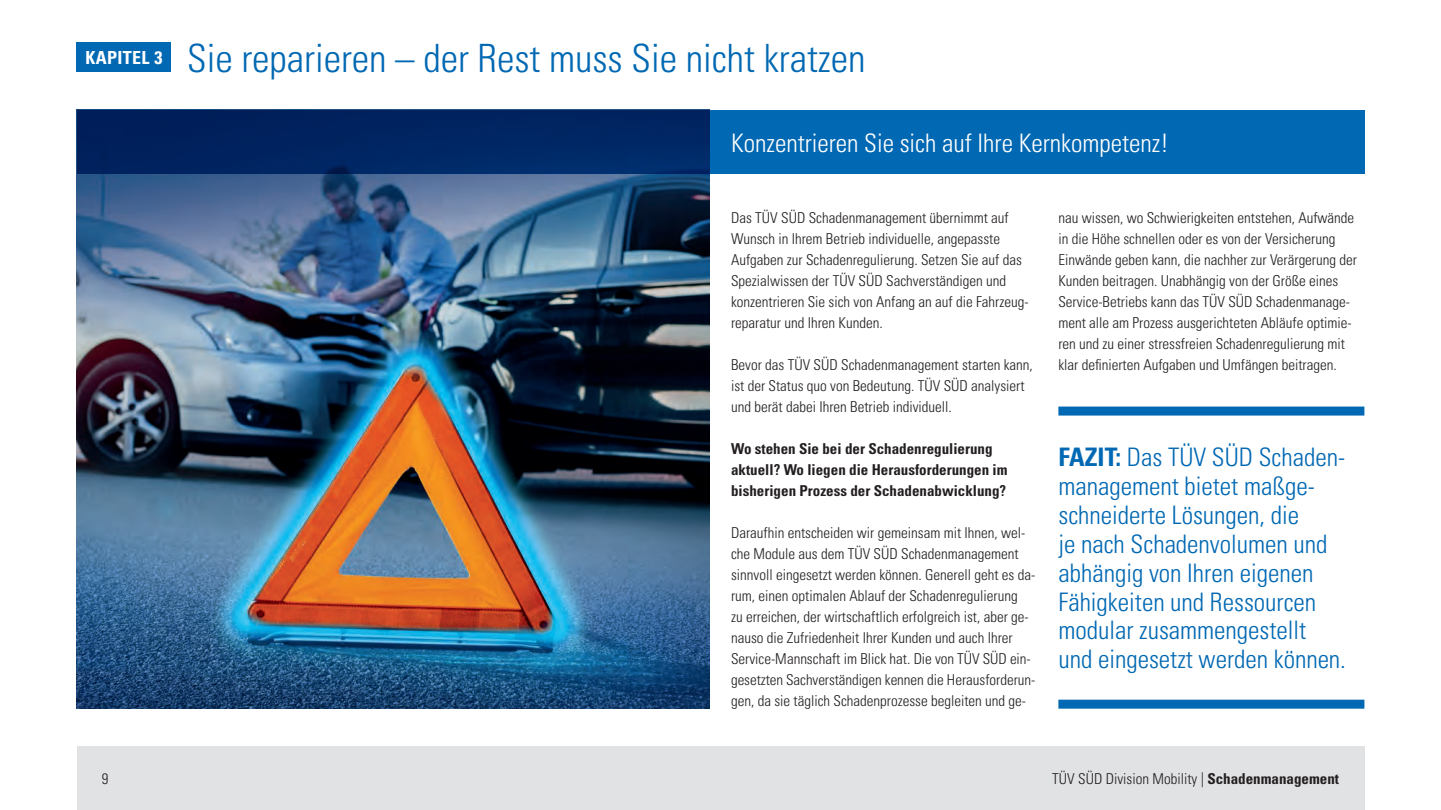
<style>
.page{position:relative;width:1441px;height:810px;background:#fff}
.page>*{position:absolute;margin:0;border:0;box-sizing:border-box;transform-origin:0 0}
.t1{font:39px "Univers LTCYR 47 Light Cond";color:#0168b3}
.t2{font:25.5px/28.8px "Univers LTCYR 47 Light Cond";color:#0168b3}
.t3{font:25.5px "Univers LTCYR 47 Light Cond";color:#fff}
.t4{font:15px/21px "Univers LTCYR 47 Light Cond";color:#231f20}
.t5{font:15px/21px "Univers LTCYR 67 Bold Cond";color:#231f20}
.s1{font-family:"Univers LTCYR 67 Bold Cond"}
</style>
<div class="page">
<img style="left:77px;top:173px;width:632px;height:536px">
<div style="left:77px;top:43px;width:94px;height:29px;background:#0168b3"></div>
<svg style="left:77px;top:110px;width:1286px;height:63px;background:#00468a"></svg>
<div style="left:1058px;top:407px;width:305px;height:9px;background:#0168b3"></div>
<div style="left:1058px;top:700px;width:305px;height:9px;background:#0168b3"></div>
<div style="left:77px;top:747px;width:1286px;height:63px;background:#e1e2e4"></div>
<h1 class="t1" style="left:85px;top:31px;width:781px"><sup>KAPITEL</sup> <sup>3</sup> Sie reparieren – der Rest muss Sie nicht kratzen</h1>
<h2 class="t3" style="left:731px;top:126px;width:439px">Konzentrieren Sie sich auf Ihre Kernkompetenz!</h2>
<p class="t4" style="left:731px;top:207px;width:299px">Das TÜV SÜD Schadenmanagement übernimmt auf Wunsch in Ihrem Betrieb individuelle, angepasste Aufgaben zur Schadenregulierung. Setzen Sie auf das Spezialwissen der TÜV SÜD Sachverständigen und konzentrieren Sie sich von Anfang an auf die Fahrzeug&shy;reparatur und Ihren Kunden.</p>
<p class="t4" style="left:731px;top:354px;width:303px">Bevor das TÜV SÜD Schadenmanagement starten kann, ist der Status quo von Bedeutung. TÜV SÜD analysiert und berät dabei Ihren Betrieb individuell.</p>
<p class="t5" style="left:731px;top:438px;width:278px">Wo stehen Sie bei der Schadenregulierung aktuell? Wo liegen die Herausforderungen im bisherigen Prozess der Schadenabwicklung?</p>
<p class="t4" style="left:731px;top:522px;width:306px">Daraufhin entscheiden wir gemeinsam mit Ihnen, wel&shy;che Module aus dem TÜV SÜD Schadenmanagement sinnvoll eingesetzt werden können. Generell geht es da&shy;rum, einen optimalen Ablauf der Schadenregulierung<br>zu erreichen, der wirtschaftlich erfolgreich ist, aber ge&shy;nauso die Zufriedenheit Ihrer Kunden und auch Ihrer Service-Mannschaft im Blick hat. Die von TÜV SÜD ein&shy;gesetzten Sachverständigen kennen die Herausforderun&shy;gen, da sie täglich Schadenprozesse begleiten und ge-</p>
<p class="t4" style="left:1058px;top:207px;width:300px">nau wissen, wo Schwierigkeiten entstehen, Aufwände in die Höhe schnellen oder es von der Versicherung Einwände geben kann, die nachher zur Verärgerung der Kunden beitragen. Unabhängig von der Größe eines Service-Betriebs kann das TÜV SÜD Schadenmanage&shy;ment alle am Prozess ausgerichteten Abläufe optimie&shy;ren und zu einer stressfreien Schadenregulierung mit klar definierten Aufgaben und Umfängen beitragen.</p>
<h2 class="t2" style="left:1058px;top:441px;width:289px"><span class="s1">FAZIT:</span> Das TÜV SÜD Schaden&shy;management bietet maßge&shy;schneiderte Lösungen, die<br>je nach Schadenvolumen und abhängig von Ihren eigenen<br>Fähigkeiten und Ressourcen modular zusammengestellt und eingesetzt werden können.</h2>
<p class="t4" style="left:102px;top:768px;width:8px">9</p>
<p class="t4" style="left:1052px;top:768px;width:288px">TÜV SÜD Division Mobility | <span class="s1">Schadenmanagement</span></p>
</div>
